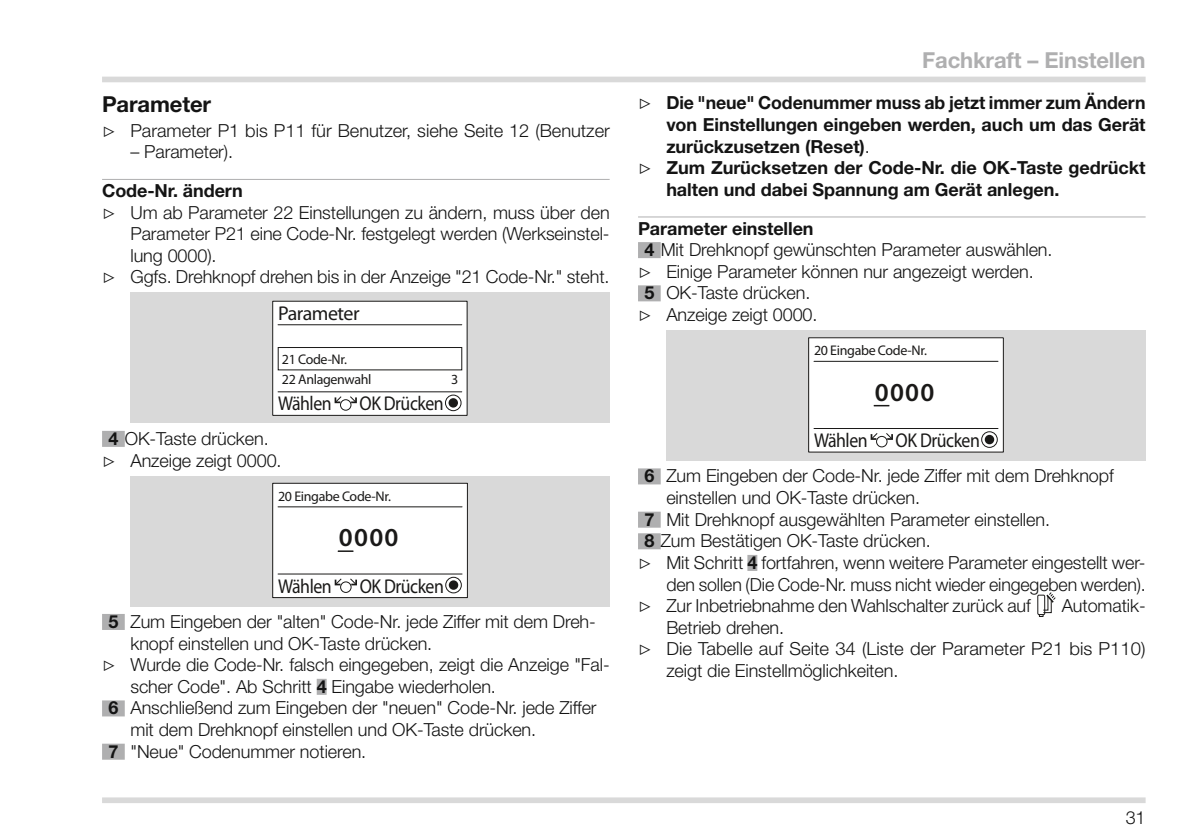
<style>
.page{position:relative;width:1191px;height:840px;background:#fff}
.page>*{position:absolute;margin:0;border:0;box-sizing:border-box;transform-origin:0 0}
.t1{font:600 26px "Myriad Pro";letter-spacing:.05em;color:#1a1918}
.t2{font:700 22px "Helvetica Neue LT Pro";letter-spacing:-.005em;color:#afafb0}
.t3{font:700 22px "Helvetica Neue LT Pro";letter-spacing:-.005em;color:#141414}
.t4{font:20px "Myriad Pro";letter-spacing:-.025em;color:#1a1918;scale:.89 1}
.t5{font:20px "Myriad Pro";letter-spacing:-.025em;color:#1a1918}
.t6{font:300 18px/21.6px "Helvetica Neue LT Pro";letter-spacing:-.005em;color:#141414;text-align:center}
.t7{font:700 18px "Helvetica Neue LT Pro";letter-spacing:-.005em;color:#141414}
.t8{font:14px/20px "Myriad Pro";letter-spacing:-.025em;color:#1a1918}
.s1{font-family:"Lucida Sans Unicode";font-weight:400}
.s2{font-weight:700}
.s3{font-weight:300}
</style>
<div class="page">
<div style="left:102px;top:77px;width:1043px;height:5px;background:#d9d9d9"></div>
<div style="left:102px;top:797px;width:1043px;height:5px;background:#d9d9d9"></div>
<hr style="left:102px;top:179px;width:507px;height:1px;background:#afafb0">
<div style="left:102px;top:430px;width:23px;height:16px;background:#afafb0"></div>
<div style="left:102px;top:613px;width:23px;height:16px;background:#afafb0"></div>
<div style="left:317px;top:678px;width:10px;height:16px;background:#afafb0"></div>
<div style="left:102px;top:700px;width:23px;height:16px;background:#afafb0"></div>
<div style="left:102px;top:743px;width:23px;height:16px;background:#afafb0"></div>
<div style="left:130px;top:292px;width:479px;height:131px;background:#d9d9d9"></div>
<div style="left:273px;top:301px;width:194px;height:114px;background:#fff"></div>
<hr style="left:278px;top:324px;width:184px;height:1px;background:#1a1918">
<hr style="left:278px;top:391px;width:184px;height:1px;background:#1a1918">
<div style="left:278px;top:347px;width:184px;height:23px;border:1px solid #1a1918"></div>
<div style="left:340px;top:399px;width:11px;height:11px;border:1px solid #1a1918;border-radius:50%"></div>
<svg style="left:334px;top:396px;width:8px;height:7px"></svg>
<svg style="left:349px;top:396px;width:8px;height:7px"></svg>
<div style="left:445px;top:394px;width:16px;height:17px;border:1px solid #1a1918;border-radius:50%"></div>
<div style="left:448px;top:398px;width:10px;height:9px;background:#1a1918;border-radius:50%"></div>
<div style="left:130px;top:475px;width:479px;height:131px;background:#d9d9d9"></div>
<div style="left:273px;top:483px;width:194px;height:114px;background:#fff"></div>
<div style="left:272px;top:482px;width:196px;height:115px;border:1px solid #1a1918"></div>
<hr style="left:278px;top:506px;width:184px;height:1px;background:#1a1918">
<hr style="left:278px;top:573px;width:184px;height:1px;background:#1a1918">
<div style="left:340px;top:581px;width:11px;height:11px;border:1px solid #1a1918;border-radius:50%"></div>
<svg style="left:335px;top:578px;width:8px;height:7px"></svg>
<svg style="left:349px;top:578px;width:8px;height:7px"></svg>
<div style="left:445px;top:576px;width:17px;height:17px;border:1px solid #1a1918;border-radius:50%"></div>
<div style="left:449px;top:580px;width:9px;height:9px;background:#1a1918;border-radius:50%"></div>
<svg style="left:338px;top:550px;width:15px;height:1px"></svg>
<hr style="left:638px;top:216px;width:507px;height:1px;background:#afafb0">
<div style="left:638px;top:242px;width:22px;height:16px;background:#afafb0"></div>
<div style="left:638px;top:285px;width:22px;height:16px;background:#afafb0"></div>
<div style="left:638px;top:468px;width:22px;height:16px;background:#afafb0"></div>
<div style="left:638px;top:511px;width:22px;height:16px;background:#afafb0"></div>
<div style="left:638px;top:533px;width:22px;height:16px;background:#afafb0"></div>
<div style="left:747px;top:554px;width:10px;height:16px;background:#afafb0"></div>
<div style="left:666px;top:330px;width:479px;height:130px;background:#d9d9d9"></div>
<div style="left:808px;top:337px;width:195px;height:115px;background:#fff"></div>
<hr style="left:814px;top:360px;width:184px;height:1px;background:#1a1918">
<hr style="left:814px;top:428px;width:184px;height:1px;background:#1a1918">
<div style="left:876px;top:435px;width:11px;height:12px;border:1px solid #1a1918;border-radius:50%"></div>
<svg style="left:870px;top:433px;width:8px;height:6px"></svg>
<svg style="left:885px;top:433px;width:8px;height:6px"></svg>
<div style="left:981px;top:431px;width:16px;height:16px;border:1px solid #1a1918;border-radius:50%"></div>
<svg style="left:984px;top:434px;width:10px;height:10px"></svg>
<svg style="left:873px;top:404px;width:16px;height:2px"></svg>
<div style="left:1037px;top:594px;width:8px;height:20px;border:1px solid #1a1918"></div>
<svg style="left:1039px;top:592px;width:17px;height:24px"></svg>
<p class="t3" style="left:102px;top:91px;width:111px">Parameter</p>
<p class="t6" style="left:102px;top:119px;width:509px"><span class="s1">▷</span> Parameter P1 bis P11 für Benutzer, siehe Seite 12 (Benutzer</p>
<p class="t6" style="left:130px;top:141px;width:104px">– Parameter).</p>
<p class="t7" style="left:102px;top:179px;width:142px">Code-Nr. ändern</p>
<p class="t6" style="left:102px;top:201px;width:509px"><span class="s1">▷</span> Um ab Parameter 22 Einstellungen zu ändern, muss über den</p>
<p class="t6" style="left:130px;top:222px;width:481px">Parameter P21 eine Code-Nr. festgelegt werden (Werkseinstel-</p>
<p class="t6" style="left:130px;top:244px;width:88px">lung 0000).</p>
<p class="t6" style="left:102px;top:266px;width:509px"><span class="s1">▷</span> Ggfs. Drehknopf drehen bis in der Anzeige "21 Code-Nr." steht.</p>
<p class="t5" style="left:278px;top:300px;width:83px">Parameter</p>
<p class="t8" style="left:282px;top:349px;width:91px">21 Code-Nr.<br>22 Anlagenwahl</p>
<p class="t4" style="left:278px;top:391px;width:62px">Wählen</p>
<p class="t4" style="left:359px;top:391px;width:96px">OK Drücken</p>
<p class="t6" style="left:102px;top:427px;width:181px"><span class="s2">4</span> OK-Taste drücken.<br><span class="s1">▷</span> Anzeige zeigt 0000.</p>
<p class="t8" style="left:278px;top:485px;width:114px">20 Eingabe Code-Nr.</p>
<p class="t8" style="left:451px;top:369px;width:9px">3</p>
<h1 class="t1" style="left:339px;top:520px;width:61px">0000</h1>
<p class="t4" style="left:278px;top:573px;width:62px">Wählen</p>
<p class="t4" style="left:360px;top:573px;width:96px">OK Drücken</p>
<p class="t6" style="left:108px;top:610px;width:489px"><span class="s2">5</span> Zum Eingeben der "alten" Code-Nr. jede Ziffer mit dem Dreh-</p>
<p class="t6" style="left:130px;top:631px;width:303px">knopf einstellen und OK-Taste drücken.</p>
<p class="t6" style="left:102px;top:653px;width:509px"><span class="s1">▷</span> Wurde die Code-Nr. falsch eingegeben, zeigt die Anzeige "Fal-</p>
<p class="t6" style="left:130px;top:674px;width:367px">scher Code". Ab Schritt <span class="s2">4</span> Eingabe wiederholen.</p>
<p class="t6" style="left:108px;top:696px;width:489px"><span class="s2">6</span> Anschließend zum Eingeben der "neuen" Code-Nr. jede Ziffer</p>
<p class="t6" style="left:130px;top:718px;width:407px">mit dem Drehknopf einstellen und OK-Taste drücken.</p>
<p class="t6" style="left:108px;top:739px;width:259px"><span class="s2">7</span> "Neue" Codenummer notieren.</p>
<p class="t2" style="left:922px;top:47px;width:225px">Fachkraft – Einstellen</p>
<p class="t7" style="left:638px;top:92px;width:509px"><span class="s1">▷</span> Die "neue" Codenummer muss ab jetzt immer zum Ändern</p>
<p class="t7" style="left:666px;top:113px;width:481px">von Einstellungen eingeben werden, auch um das Gerät</p>
<p class="t7" style="left:666px;top:135px;width:205px">zurückzusetzen (Reset)<span class="s3">.</span></p>
<p class="t7" style="left:638px;top:156px;width:509px"><span class="s1">▷</span> Zum Zurücksetzen der Code-Nr. die OK-Taste gedrückt</p>
<p class="t7" style="left:666px;top:178px;width:394px">halten und dabei Spannung am Gerät anlegen.</p>
<p class="t7" style="left:638px;top:217px;width:177px">Parameter einstellen</p>
<p class="t6" style="left:644px;top:238px;width:410px"><span class="s2">4</span> Mit Drehknopf gewünschten Parameter auswählen.</p>
<p class="t6" style="left:638px;top:260px;width:397px"><span class="s1">▷</span> Einige Parameter können nur angezeigt werden.</p>
<p class="t6" style="left:644px;top:281px;width:167px"><span class="s2">5</span> OK-Taste drücken.</p>
<p class="t6" style="left:638px;top:303px;width:181px"><span class="s1">▷</span> Anzeige zeigt 0000.</p>
<p class="t8" style="left:814px;top:340px;width:114px">20 Eingabe Code-Nr.</p>
<h1 class="t1" style="left:874px;top:375px;width:61px">0000</h1>
<p class="t4" style="left:814px;top:427px;width:62px">Wählen</p>
<p class="t4" style="left:895px;top:427px;width:96px">OK Drücken</p>
<p class="t6" style="left:644px;top:464px;width:471px"><span class="s2">6</span> Zum Eingeben der Code-Nr. jede Ziffer mit dem Drehknopf</p>
<p class="t6" style="left:666px;top:486px;width:255px">einstellen und OK-Taste drücken.</p>
<p class="t6" style="left:644px;top:508px;width:407px"><span class="s2">7</span> Mit Drehknopf ausgewählten Parameter einstellen.</p>
<p class="t6" style="left:644px;top:529px;width:288px"><span class="s2">8</span> Zum Bestätigen OK-Taste drücken.</p>
<p class="t6" style="left:638px;top:551px;width:509px"><span class="s1">▷</span> Mit Schritt <span class="s2">4</span> fortfahren, wenn weitere Parameter eingestellt wer-</p>
<p class="t6" style="left:666px;top:572px;width:481px">den sollen (Die Code-Nr. muss nicht wieder eingegeben werden).</p>
<p class="t6" style="left:638px;top:594px;width:394px"><span class="s1">▷</span> Zur Inbetriebnahme den Wahlschalter zurück auf</p>
<p class="t6" style="left:1061px;top:594px;width:85px">Automatik-</p>
<p class="t6" style="left:666px;top:616px;width:119px">Betrieb drehen.</p>
<p class="t6" style="left:638px;top:637px;width:509px"><span class="s1">▷</span> Die Tabelle auf Seite 34 (Liste der Parameter P21 bis P110)</p>
<p class="t6" style="left:666px;top:659px;width:233px">zeigt die Einstellmöglichkeiten.</p>
<p class="t6" style="left:1125px;top:806px;width:21px">31</p>
</div>
